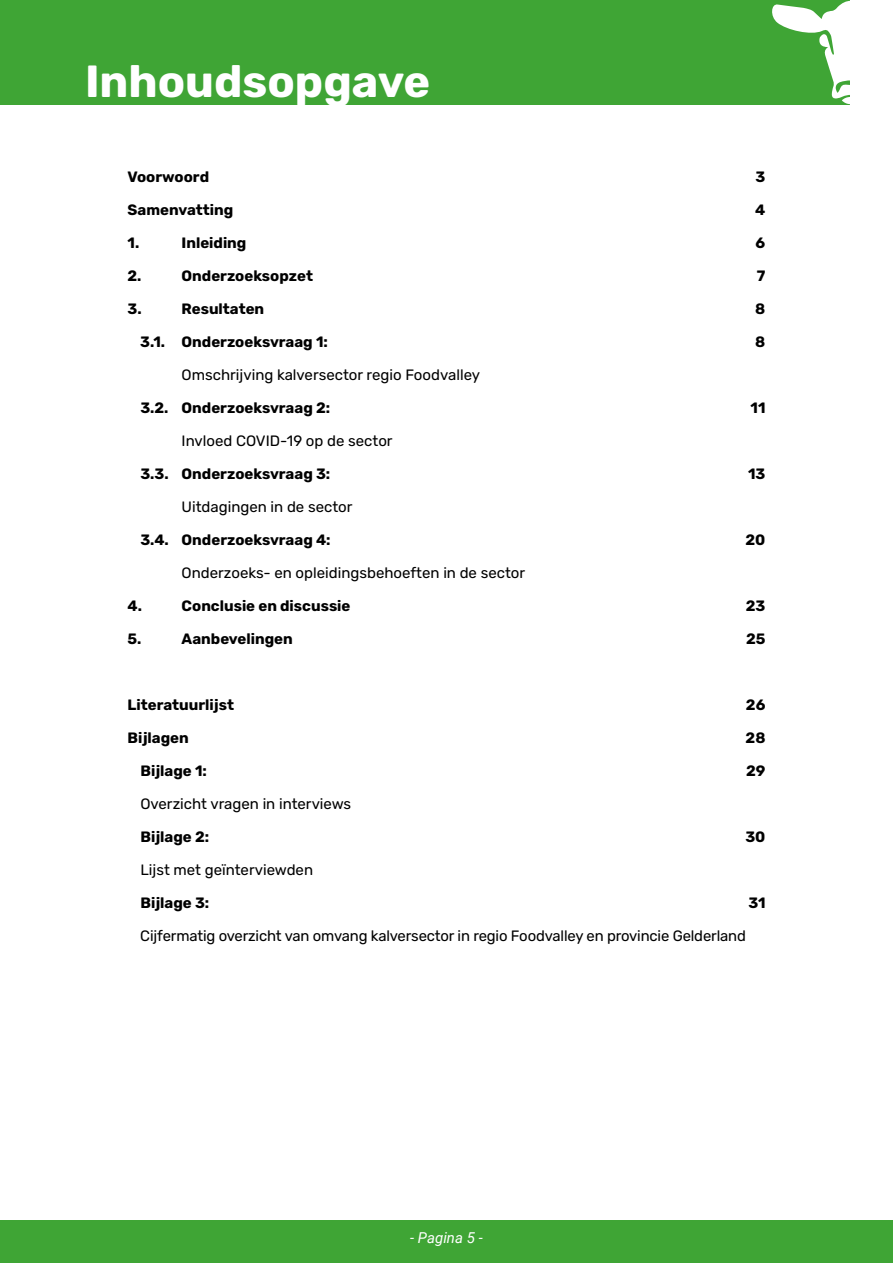
<style>
.page{position:relative;width:893px;height:1263px;background:#fff}
.page>*{position:absolute;margin:0;border:0;box-sizing:border-box;transform-origin:0 0}
.t1{font:700 45px "Rubik";color:#fff}
.t2{font:700 15px "Rubik";color:#000}
.t3{font:15px "Rubik";color:#000}
.t4{font:italic 15px "Roboto";color:#fff}
</style>
<div class="page">
<div style="left:0;top:1220px;width:893px;height:43px;background:#3fa535"></div>
<div style="left:0;top:0;width:893px;height:104px;background:#3fa535"></div>
<svg style="left:770px;top:0;width:80px;height:105px"></svg>
<div style="left:850px;top:0;width:43px;height:130px;background:#fff"></div>
<h1 class="t1" style="left:85px;top:56px;width:347px">Inhoudsopgave</h1>
<p class="t2" style="left:128px;top:168px;width:83px">Voorwoord</p>
<p class="t2" style="left:755px;top:168px;width:11px">3</p>
<p class="t2" style="left:128px;top:201px;width:107px">Samenvatting</p>
<p class="t2" style="left:755px;top:201px;width:12px">4</p>
<p class="t2" style="left:128px;top:234px;width:13px">1.</p>
<p class="t2" style="left:182px;top:234px;width:66px">Inleiding</p>
<p class="t2" style="left:756px;top:234px;width:11px">6</p>
<p class="t2" style="left:128px;top:267px;width:16px">2.</p>
<p class="t2" style="left:182px;top:267px;width:133px">Onderzoeksopzet</p>
<p class="t2" style="left:757px;top:267px;width:10px">7</p>
<p class="t2" style="left:128px;top:300px;width:16px">3.</p>
<p class="t2" style="left:182px;top:300px;width:84px">Resultaten</p>
<p class="t2" style="left:755px;top:300px;width:12px">8</p>
<p class="t2" style="left:140px;top:333px;width:189px">3.1. Onderzoeksvraag 1:</p>
<p class="t2" style="left:755px;top:333px;width:12px">8</p>
<p class="t3" style="left:182px;top:366px;width:300px">Omschrijving kalversector regio Foodvalley</p>
<p class="t2" style="left:140px;top:399px;width:191px">3.2. Onderzoeksvraag 2:</p>
<p class="t2" style="left:750px;top:399px;width:16px">11</p>
<p class="t3" style="left:182px;top:432px;width:213px">Invloed COVID-19 op de sector</p>
<p class="t2" style="left:140px;top:465px;width:191px">3.3. Onderzoeksvraag 3:</p>
<p class="t2" style="left:748px;top:465px;width:19px">13</p>
<p class="t3" style="left:182px;top:498px;width:172px">Uitdagingen in de sector</p>
<p class="t2" style="left:140px;top:531px;width:192px">3.4. Onderzoeksvraag 4:</p>
<p class="t2" style="left:745px;top:531px;width:21px">20</p>
<p class="t3" style="left:182px;top:564px;width:345px">Onderzoeks- en opleidingsbehoeften in de sector</p>
<p class="t2" style="left:128px;top:597px;width:16px">4.</p>
<p class="t2" style="left:182px;top:597px;width:170px">Conclusie en discussie</p>
<p class="t2" style="left:746px;top:597px;width:21px">23</p>
<p class="t2" style="left:128px;top:630px;width:15px">5.</p>
<p class="t2" style="left:182px;top:630px;width:113px">Aanbevelingen</p>
<p class="t2" style="left:746px;top:630px;width:21px">25</p>
<p class="t2" style="left:128px;top:696px;width:108px">Literatuurlijst</p>
<p class="t2" style="left:746px;top:696px;width:21px">26</p>
<p class="t2" style="left:128px;top:729px;width:63px">Bijlagen</p>
<p class="t2" style="left:746px;top:729px;width:21px">28</p>
<p class="t2" style="left:140px;top:762px;width:68px">Bijlage 1:</p>
<p class="t2" style="left:746px;top:762px;width:21px">29</p>
<p class="t3" style="left:140px;top:795px;width:212px">Overzicht vragen in interviews</p>
<p class="t2" style="left:140px;top:828px;width:70px">Bijlage 2:</p>
<p class="t2" style="left:745px;top:828px;width:22px">30</p>
<p class="t3" style="left:140px;top:861px;width:174px">Lijst met geïnterviewden</p>
<p class="t2" style="left:140px;top:894px;width:70px">Bijlage 3:</p>
<p class="t2" style="left:748px;top:894px;width:19px">31</p>
<p class="t3" style="left:140px;top:927px;width:607px">Cijfermatig overzicht van omvang kalversector in regio Foodvalley en provincie Gelderland</p>
<p class="t4" style="left:410px;top:1227px;width:74px">- Pagina 5 -</p>
</div>
